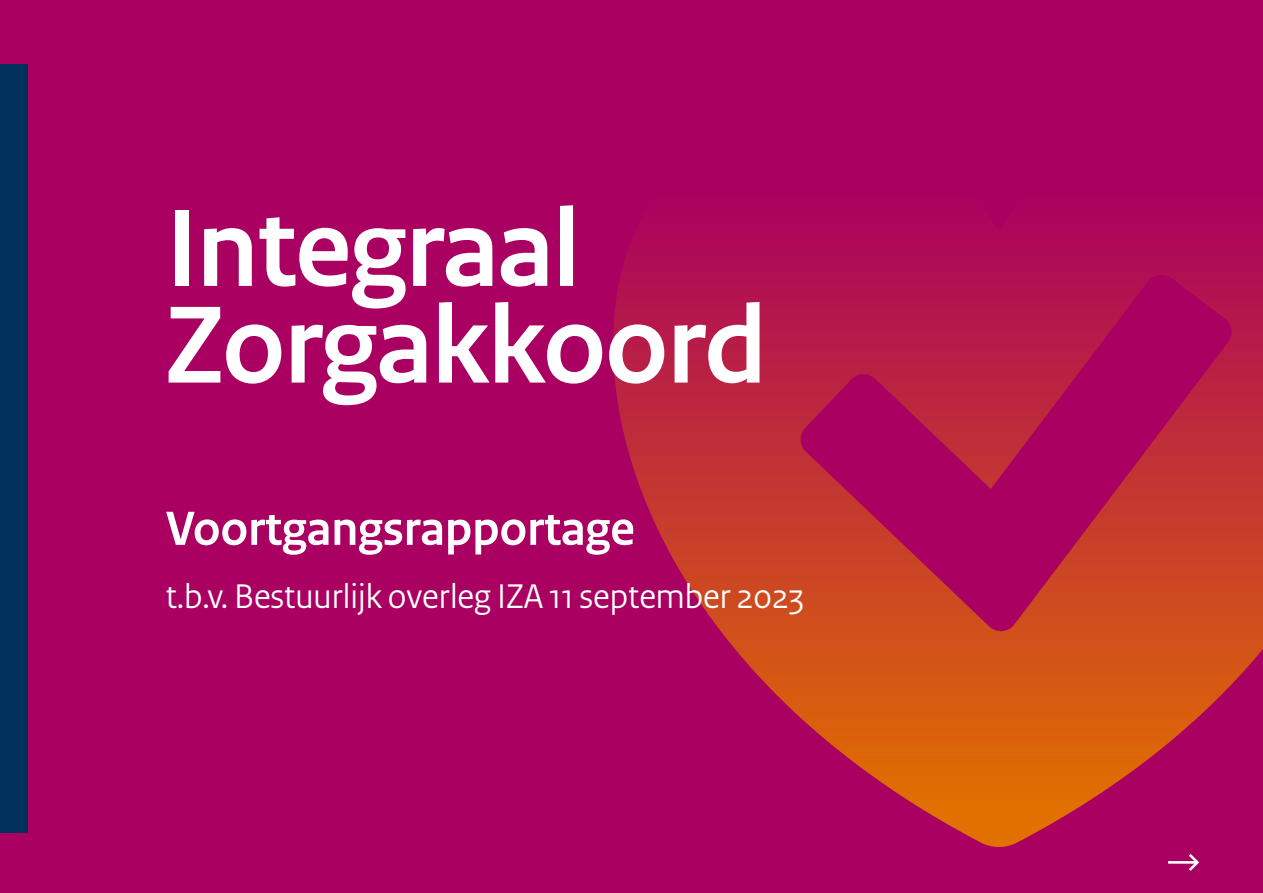
<style>
.page{position:relative;width:1263px;height:893px;background:#a90061}
.page>*{position:absolute;margin:0;border:0;box-sizing:border-box;transform-origin:0 0}
.t1{font:700 115.35px "Rijksoverheid Sans Heading";letter-spacing:-.01em;color:#fff}
.t2{font:700 50.4px "Rijksoverheid Sans Heading";color:#fff}
.t3{font:36px "Rijksoverheid Sans Heading";color:#fff}
</style>
<div class="page">
<svg style="left:613px;top:248px;width:650px;height:599px"></svg>
<div style="left:0;top:64px;width:28px;height:769px;background:#00305b"></div>
<svg style="left:1168px;top:854px;width:31px;height:17px"></svg>
<p class="t1" style="left:166px;top:183px;width:416px">Integraal</p>
<p class="t1" style="left:166px;top:280px;width:602px">Zorgakkoord</p>
<p class="t2" style="left:166px;top:500px;width:470px">Voortgangsrapportage</p>
<p class="t3" style="left:166px;top:575px;width:639px">t.b.v. Bestuurlijk overleg IZA 11 september 2023</p>
</div>
